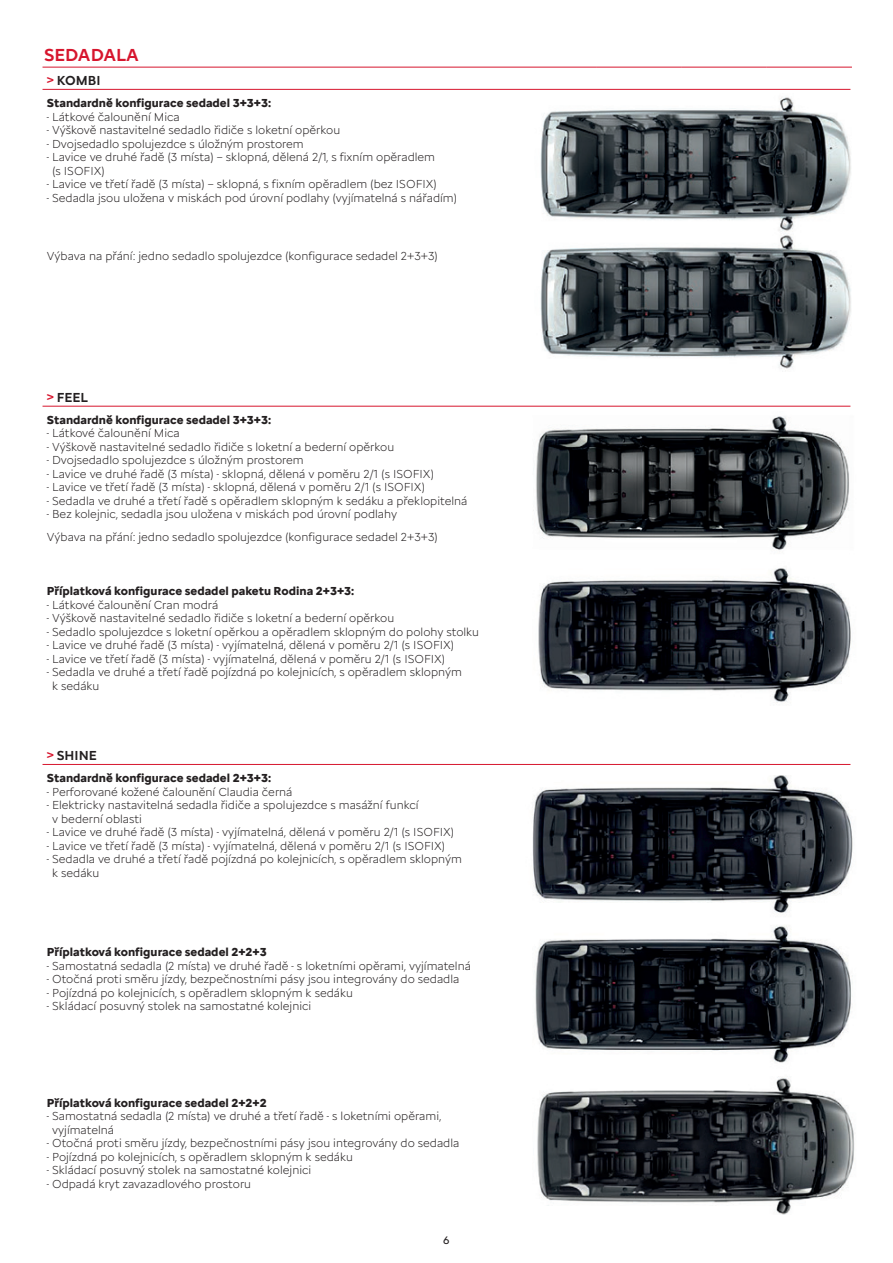
<style>
.page{position:relative;width:893px;height:1263px;background:#fff}
.page>*{position:absolute;margin:0;border:0;box-sizing:border-box;transform-origin:0 0}
.t1{font:500 18px "Citroen Type Latin";color:#d7162e}
.t2{font:500 13.5px "Citroen Type Latin";color:#231f20}
.t3{font:300 12px/13.5px "Citroen Type Latin";color:#231f20}
.t4{font:700 12px "Citroen Type Latin";color:#231f20}
.t5{font:11.25px "Citroen Type Latin";color:#231f20}
.s1{font-size:12px;color:#d7162e}
</style>
<div class="page">
<hr style="left:43px;top:67px;width:553px;height:1px;background:#d7162e">
<hr style="left:596px;top:67px;width:85px;height:1px;background:#d7162e">
<hr style="left:681px;top:67px;width:85px;height:1px;background:#d7162e">
<hr style="left:766px;top:67px;width:86px;height:1px;background:#d7162e">
<hr style="left:43px;top:89px;width:807px;height:1px;background:#d7162e">
<hr style="left:43px;top:406px;width:807px;height:1px;background:#d7162e">
<hr style="left:43px;top:764px;width:807px;height:1px;background:#d7162e">
<img style="left:540px;top:97px;width:311px;height:272px">
<img style="left:533px;top:416px;width:318px;height:287px">
<img style="left:532px;top:775px;width:323px;height:439px">
<h1 class="t1" style="left:44px;top:41px;width:96px">SEDADALA</h1>
<p class="t2" style="left:47px;top:70px;width:55px"><span class="s1">&gt;</span> KOMBI</p>
<p class="t4" style="left:47px;top:94px;width:226px">Standardně konfigurace sedadel 3+3+3:</p>
<p class="t3" style="left:47px;top:109px;width:134px">- Látkové čalounění Mica</p>
<p class="t3" style="left:47px;top:122px;width:295px">- Výškově nastavitelné sedadlo řidiče s loketní opěrkou</p>
<p class="t3" style="left:47px;top:136px;width:258px">- Dvojsedadlo spolujezdce s úložným prostorem</p>
<p class="t3" style="left:52px;top:149px;width:384px;text-indent:-5px">- Lavice ve druhé řadě (3 místa) – sklopná, dělená 2/1, s fixním opěradlem (s ISOFIX)</p>
<p class="t3" style="left:47px;top:176px;width:392px">- Lavice ve třetí řadě (3 místa) – sklopná, s fixním opěradlem (bez ISOFIX)</p>
<p class="t3" style="left:47px;top:190px;width:412px">- Sedadla jsou uložena v miskách pod úrovní podlahy (vyjímatelná s nářadím)</p>
<p class="t3" style="left:47px;top:248px;width:393px">Výbava na přání: jedno sedadlo spolujezdce (konfigurace sedadel 2+3+3)</p>
<p class="t2" style="left:47px;top:387px;width:43px"><span class="s1">&gt;</span> FEEL</p>
<p class="t4" style="left:47px;top:411px;width:226px">Standardně konfigurace sedadel 3+3+3:</p>
<p class="t3" style="left:47px;top:426px;width:134px">- Látkové čalounění Mica</p>
<p class="t3" style="left:47px;top:439px;width:349px">- Výškově nastavitelné sedadlo řidiče s loketní a bederní opěrkou</p>
<p class="t3" style="left:47px;top:453px;width:258px">- Dvojsedadlo spolujezdce s úložným prostorem</p>
<p class="t3" style="left:47px;top:466px;width:389px">- Lavice ve druhé řadě (3 místa) - sklopná, dělená v poměru 2/1 (s ISOFIX)</p>
<p class="t3" style="left:47px;top:480px;width:380px">- Lavice ve třetí řadě (3 místa) - sklopná, dělená v poměru 2/1 (s ISOFIX)</p>
<p class="t3" style="left:47px;top:493px;width:422px">- Sedadla ve druhé a třetí řadě s opěradlem sklopným k sedáku a překlopitelná</p>
<p class="t3" style="left:47px;top:502px;width:393px;line-height:22px">- Bez kolejnic, sedadla jsou uložena v miskách pod úrovní podlahy<br>Výbava na přání: jedno sedadlo spolujezdce (konfigurace sedadel 2+3+3)</p>
<p class="t4" style="left:47px;top:582px;width:309px">Příplatková konfigurace sedadel paketu Rodina 2+3+3:</p>
<p class="t3" style="left:47px;top:597px;width:173px">- Látkové čalounění Cran modrá</p>
<p class="t3" style="left:47px;top:610px;width:349px">- Výškově nastavitelné sedadlo řidiče s loketní a bederní opěrkou</p>
<p class="t3" style="left:47px;top:624px;width:434px">- Sedadlo spolujezdce s loketní opěrkou a opěradlem sklopným do polohy stolku</p>
<p class="t3" style="left:47px;top:637px;width:409px">- Lavice ve druhé řadě (3 místa) - vyjímatelná, dělená v poměru 2/1 (s ISOFIX)</p>
<p class="t3" style="left:47px;top:651px;width:400px">- Lavice ve třetí řadě (3 místa) - vyjímatelná, dělená v poměru 2/1 (s ISOFIX)</p>
<p class="t3" style="left:52px;top:664px;width:411px;text-indent:-5px">- Sedadla ve druhé a třetí řadě pojízdná po kolejnicích, s opěradlem sklopným k sedáku</p>
<p class="t2" style="left:47px;top:745px;width:52px"><span class="s1">&gt;</span> SHINE</p>
<p class="t4" style="left:47px;top:769px;width:226px">Standardně konfigurace sedadel 2+3+3:</p>
<p class="t3" style="left:47px;top:784px;width:247px">- Perforované kožené čalounění Claudia černá</p>
<p class="t3" style="left:52px;top:797px;width:368px;text-indent:-5px">- Elektricky nastavitelná sedadla řidiče a spolujezdce s masážní funkcí v bederní oblasti</p>
<p class="t3" style="left:47px;top:824px;width:409px">- Lavice ve druhé řadě (3 místa) - vyjímatelná, dělená v poměru 2/1 (s ISOFIX)</p>
<p class="t3" style="left:47px;top:838px;width:400px">- Lavice ve třetí řadě (3 místa) - vyjímatelná, dělená v poměru 2/1 (s ISOFIX)</p>
<p class="t3" style="left:52px;top:851px;width:411px;text-indent:-5px">- Sedadla ve druhé a třetí řadě pojízdná po kolejnicích, s opěradlem sklopným k sedáku</p>
<p class="t4" style="left:47px;top:943px;width:222px">Příplatková konfigurace sedadel 2+2+3</p>
<p class="t3" style="left:47px;top:958px;width:426px">- Samostatná sedadla (2 místa) ve druhé řadě - s loketními opěrami, vyjímatelná</p>
<p class="t3" style="left:47px;top:971px;width:414px">- Otočná proti směru jízdy, bezpečnostními pásy jsou integrovány do sedadla</p>
<p class="t3" style="left:47px;top:985px;width:308px">- Pojízdná po kolejnicích, s opěradlem sklopným k sedáku</p>
<p class="t3" style="left:47px;top:998px;width:266px">- Skládací posuvný stolek na samostatné kolejnici</p>
<p class="t4" style="left:47px;top:1093px;width:221px">Příplatková konfigurace sedadel 2+2+2</p>
<p class="t3" style="left:52px;top:1108px;width:391px;text-indent:-5px">- Samostatná sedadla (2 místa) ve druhé a třetí řadě - s loketními opěrami, vyjímatelná</p>
<p class="t3" style="left:47px;top:1135px;width:414px">- Otočná proti směru jízdy, bezpečnostními pásy jsou integrovány do sedadla</p>
<p class="t3" style="left:47px;top:1149px;width:308px">- Pojízdná po kolejnicích, s opěradlem sklopným k sedáku</p>
<p class="t3" style="left:47px;top:1162px;width:266px">- Skládací posuvný stolek na samostatné kolejnici</p>
<p class="t3" style="left:47px;top:1176px;width:206px">- Odpadá kryt zavazadlového prostoru</p>
<p class="t5" style="left:443px;top:1231px;width:8px">6</p>
</div>
